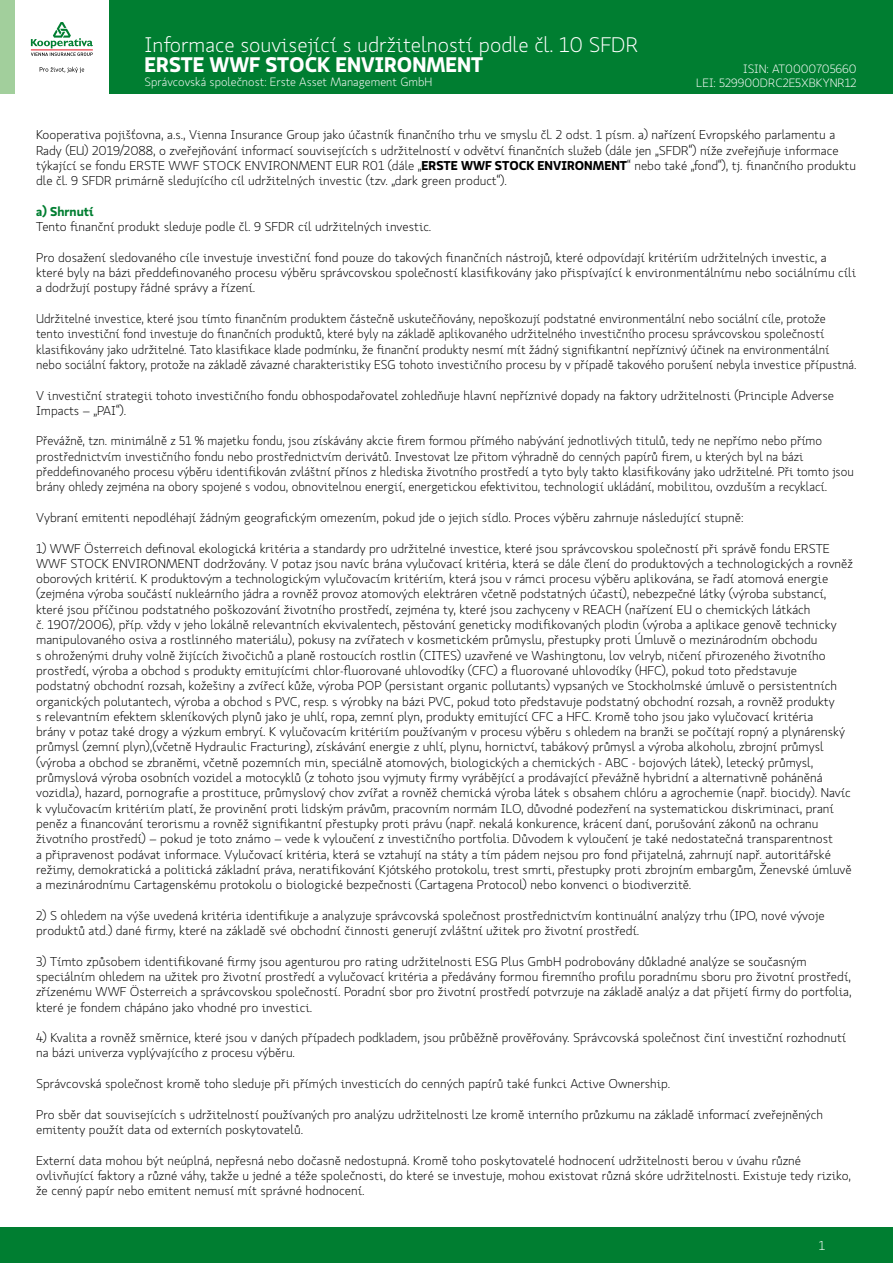
<style>
.page{position:relative;width:893px;height:1263px;background:#fff}
.page>*{position:absolute;margin:0;border:0;box-sizing:border-box;transform-origin:0 0}
.t1{font:300 21px "Koop Pro";color:#fff}
.t2{font:700 21px "Koop Pro";color:#fff}
.t3{font:300 12.75px/15.3px "Koop Pro";color:#000}
.t4{font:300 12.75px/15.3px "Koop Pro";color:#000;scale:.96 1}
.t5{font:700 12.75px "Koop Pro";color:#007e31}
.t6{font:300 12.75px "Koop Pro";color:#fff}
.t7{font:300 12px/14.4px "Koop Pro";color:#fff;text-align:right}
.s1{font-weight:700}
</style>
<div class="page">
<div style="left:0;top:1227px;width:893px;height:36px;background:#007e31"></div>
<div style="left:0;top:0;width:36px;height:94px;background:#a2cf9c"></div>
<div style="left:36px;top:0;width:857px;height:94px;background:#007e31"></div>
<div style="left:15px;top:0;width:93px;height:94px;background:#fff"></div>
<svg style="left:40px;top:67px;width:44px;height:6px"></svg>
<svg style="left:31px;top:22px;width:62px;height:34px"></svg>
<h1 class="t1" style="left:145px;top:31px;width:495px">Informace související s udržitelností podle čl. 10 SFDR</h1>
<h1 class="t2" style="left:145px;top:49px;width:340px">ERSTE WWF STOCK ENVIRONMENT</h1>
<p class="t7" style="left:145px;top:74px;width:289px">Správcovská společnost: Erste Asset Management GmbH</p>
<p class="t7" style="left:696px;top:61px;width:162px">ISIN: AT0000705660<br>LEI: 529900DRC2E5XBKYNR12</p>
<p class="t3" style="left:36px;top:127px;width:821px">Kooperativa pojišťovna, a.s., Vienna Insurance Group jako účastník finančního trhu ve smyslu čl. 2 odst. 1 písm. a) nařízení Evropského parlamentu a Rady (EU) 2019/2088, o zveřejňování informací souvisejících s udržitelností v odvětví finančních služeb (dále jen „SFDR“) níže zveřejňuje informace týkající se fondu ERSTE WWF STOCK ENVIRONMENT EUR R01 (dále „<span class="s1">ERSTE WWF STOCK ENVIRONMENT</span>“ nebo také „fond“), tj. finančního produktu dle čl. 9 SFDR primárně sledujícího cíl udržitelných investic (tzv. „dark green product“).</p>
<p class="t5" style="left:36px;top:202px;width:59px">a) Shrnutí</p>
<p class="t3" style="left:36px;top:219px;width:397px">Tento finanční produkt sleduje podle čl. 9 SFDR cíl udržitelných investic.</p>
<p class="t3" style="left:36px;top:249px;width:822px">Pro dosažení sledovaného cíle investuje investiční fond pouze do takových finančních nástrojů, které odpovídají kritériím udržitelných investic, a které byly na bázi předdefinovaného procesu výběru správcovskou společností klasifikovány jako přispívající k environmentálnímu nebo sociálnímu cíli a dodržují postupy řádné správy a řízení.</p>
<p class="t4" style="left:36px;top:311px;width:856px">Udržitelné investice, které jsou tímto finančním produktem částečně uskutečňovány, nepoškozují podstatné environmentální nebo sociální cíle, protože tento investiční fond investuje do finančních produktů, které byly na základě aplikovaného udržitelného investičního procesu správcovskou společností klasifikovány jako udržitelné. Tato klasifikace klade podmínku, že finanční produkty nesmí mít žádný signifikantní nepříznivý účinek na environmentální nebo sociální faktory, protože na základě závazné charakteristiky ESG tohoto investičního procesu by v případě takového porušení nebyla investice přípustná.</p>
<p class="t3" style="left:36px;top:387px;width:799px">V investiční strategii tohoto investičního fondu obhospodařovatel zohledňuje hlavní nepříznivé dopady na faktory udržitelnosti (Principle Adverse<br>Impacts – „PAI“).</p>
<p class="t3" style="left:36px;top:433px;width:819px">Převážně, tzn. minimálně z 51 % majetku fondu, jsou získávány akcie firem formou přímého nabývání jednotlivých titulů, tedy ne nepřímo nebo přímo prostřednictvím investičního fondu nebo prostřednictvím derivátů. Investovat lze přitom výhradně do cenných papírů firem, u kterých byl na bázi předdefinovaného procesu výběru identifikován zvláštní přínos z hlediska životního prostředí a tyto byly takto klasifikovány jako udržitelné. Při tomto jsou brány ohledy zejména na obory spojené s vodou, obnovitelnou energií, energetickou efektivitou, technologií ukládání, mobilitou, ovzduším a recyklací.</p>
<p class="t3" style="left:36px;top:510px;width:709px">Vybraní emitenti nepodléhají žádným geografickým omezením, pokud jde o jejich sídlo. Proces výběru zahrnuje následující stupně:</p>
<p class="t3" style="left:36px;top:540px;width:818px">1) WWF Österreich definoval ekologická kritéria a standardy pro udržitelné investice, které jsou správcovskou společností při správě fondu ERSTE WWF STOCK ENVIRONMENT dodržovány. V potaz jsou navíc brána vylučovací kritéria, která se dále člení do produktových a technologických a rovněž oborových kritérií. K produktovým a technologickým vylučovacím kritériím, která jsou v rámci procesu výběru aplikována, se řadí atomová energie (zejména výroba součástí nukleárního jádra a rovněž provoz atomových elektráren včetně podstatných účastí), nebezpečné látky (výroba substancí, které jsou příčinou podstatného poškozování životního prostředí, zejména ty, které jsou zachyceny v REACH (nařízení EU o chemických látkách<br>č. 1907/2006), příp. vždy v jeho lokálně relevantních ekvivalentech, pěstování geneticky modifikovaných plodin (výroba a aplikace genově technicky manipulovaného osiva a rostlinného materiálu), pokusy na zvířatech v kosmetickém průmyslu, přestupky proti Úmluvě o mezinárodním obchodu<br>s ohroženými druhy volně žijících živočichů a planě rostoucích rostlin (CITES) uzavřené ve Washingtonu, lov velryb, ničení přirozeného životního prostředí, výroba a obchod s produkty emitujícími chlor-fluorované uhlovodíky (CFC) a fluorované uhlovodíky (HFC), pokud toto představuje podstatný obchodní rozsah, kožešiny a zvířecí kůže, výroba POP (persistant organic pollutants) vypsaných ve Stockholmské úmluvě o persistentních organických polutantech, výroba a obchod s PVC, resp. s výrobky na bázi PVC, pokud toto představuje podstatný obchodní rozsah, a rovněž produkty<br>s relevantním efektem skleníkových plynů jako je uhlí, ropa, zemní plyn, produkty emitující CFC a HFC. Kromě toho jsou jako vylučovací kritéria<br>brány v potaz také drogy a výzkum embryí. K vylučovacím kritériím používaným v procesu výběru s ohledem na branži se počítají ropný a plynárenský průmysl (zemní plyn),(včetně Hydraulic Fracturing), získávání energie z uhlí, plynu, hornictví, tabákový průmysl a výroba alkoholu, zbrojní průmysl (výroba a obchod se zbraněmi, včetně pozemních min, speciálně atomových, biologických a chemických - ABC - bojových látek), letecký průmysl, průmyslová výroba osobních vozidel a motocyklů (z tohoto jsou vyjmuty firmy vyrábějící a prodávající převážně hybridní a alternativně poháněná vozidla), hazard, pornografie a prostituce, průmyslový chov zvířat a rovněž chemická výroba látek s obsahem chlóru a agrochemie (např. biocidy). Navíc k vylučovacím kritériím platí, že provinění proti lidským právům, pracovním normám ILO, důvodné podezření na systematickou diskriminaci, praní peněz a financování terorismu a rovněž signifikantní přestupky proti právu (např. nekalá konkurence, krácení daní, porušování zákonů na ochranu životního prostředí) – pokud je toto známo – vede k vyloučení z investičního portfolia. Důvodem k vyloučení je také nedostatečná transparentnost<br>a připravenost podávat informace. Vylučovací kritéria, která se vztahují na státy a tím pádem nejsou pro fond přijatelná, zahrnují např. autoritářské režimy, demokratická a politická základní práva, neratifikování Kjótského protokolu, trest smrti, přestupky proti zbrojním embargům, Ženevské úmluvě a mezinárodnímu Cartagenskému protokolu o biologické bezpečnosti (Cartagena Protocol) nebo konvenci o biodiverzitě.</p>
<p class="t3" style="left:36px;top:907px;width:790px">2) S ohledem na výše uvedená kritéria identifikuje a analyzuje správcovská společnost prostřednictvím kontinuální analýzy trhu (IPO, nové vývoje produktů atd.) dané firmy, které na základě své obchodní činnosti generují zvláštní užitek pro životní prostředí.</p>
<p class="t3" style="left:36px;top:953px;width:817px">3) Tímto způsobem identifikované firmy jsou agenturou pro rating udržitelnosti ESG Plus GmbH podrobovány důkladné analýze se současným speciálním ohledem na užitek pro životní prostředí a vylučovací kritéria a předávány formou firemního profilu poradnímu sboru pro životní prostředí, zřízenému WWF Österreich a správcovskou společností. Poradní sbor pro životní prostředí potvrzuje na základě analýz a dat přijetí firmy do portfolia, které je fondem chápáno jako vhodné pro investici.</p>
<p class="t3" style="left:36px;top:1030px;width:812px">4) Kvalita a rovněž směrnice, které jsou v daných případech podkladem, jsou průběžně prověřovány. Správcovská společnost činí investiční rozhodnutí na bázi univerza vyplývajícího z procesu výběru.</p>
<p class="t3" style="left:36px;top:1076px;width:636px">Správcovská společnost kromě toho sleduje při přímých investicích do cenných papírů také funkci Active Ownership.</p>
<p class="t3" style="left:36px;top:1106px;width:788px">Pro sběr dat souvisejících s udržitelností používaných pro analýzu udržitelnosti lze kromě interního průzkumu na základě informací zveřejněných emitenty použít data od externích poskytovatelů.</p>
<p class="t3" style="left:36px;top:1152px;width:816px">Externí data mohou být neúplná, nepřesná nebo dočasně nedostupná. Kromě toho poskytovatelé hodnocení udržitelnosti berou v úvahu různé ovlivňující faktory a různé váhy, takže u jedné a téže společnosti, do které se investuje, mohou existovat různá skóre udržitelnosti. Existuje tedy riziko, že cenný papír nebo emitent nemusí mít správné hodnocení.</p>
<p class="t6" style="left:819px;top:1237px;width:8px">1</p>
</div>
